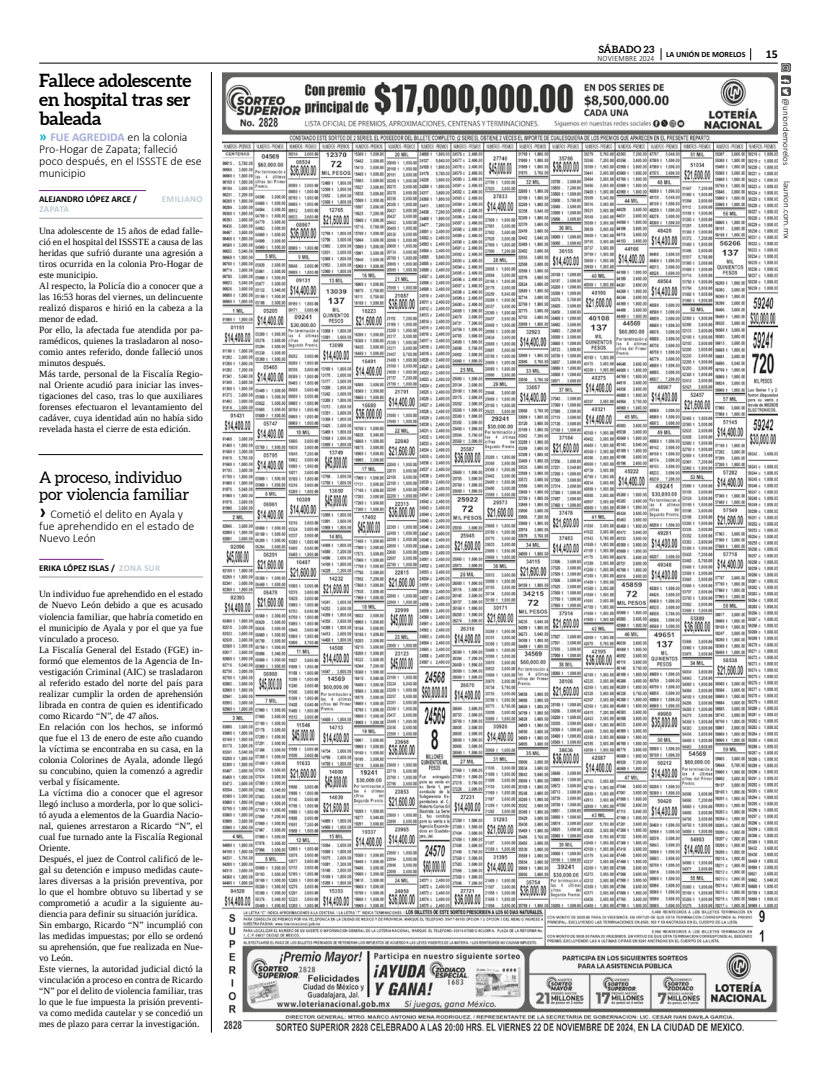
<style>
.page{position:relative;width:823px;height:1078px;background:#fff}
.page>*{position:absolute;margin:0;border:0;box-sizing:border-box;transform-origin:0 0}
.t1{font:700 18px/19px "Aleo";letter-spacing:-.01em;color:#000;text-align:justify}
.t2{font:16px/17px "Aleo";letter-spacing:-.01em;color:#000}
.t3{font:300 12px/12px "Calibri";letter-spacing:-.005em;color:#000}
.t4{font:700 12px "Calibri";color:#000}
.t5{font:700 10px "Aleo";letter-spacing:.005em;color:#000}
.t6{font:9.5px/11px "Liberation Serif";letter-spacing:.01em;color:#000}
.t7{font:700 9px "Calibri";color:#000}
.t8{font:300 9px "Calibri";color:#000}
.t9{font:700 9px "Calibri";letter-spacing:.04em;color:#becbd3}
.t10{font:700 8px "Calibri";color:#000}
.t11{font:300 8px "Calibri";letter-spacing:.04em;color:#000;scale:.94 1}
.s1{font-weight:700;font-size:14px;color:#00afcb}
.s2{font-weight:700;color:#a5add8}
.s3{font-weight:700;font-size:20px}
.s4{color:#becbd3}
</style>
<div class="page">
<img style="left:781px;top:63px;width:9px;height:33px">
<hr style="left:39px;top:63px;width:738px;height:1px;background:#000">
<svg style="left:750px;top:48px;width:1px;height:12px"></svg>
<svg style="left:660px;top:48px;width:1px;height:12px"></svg>
<hr style="left:39px;top:190px;width:107px;height:1px;background:#702283">
<hr style="left:39px;top:218px;width:164px;height:1px;background:#9d9d9c">
<hr style="left:38px;top:454px;width:165px;height:1px;background:#000">
<hr style="left:39px;top:558px;width:65px;height:1px;background:#702283">
<hr style="left:39px;top:576px;width:164px;height:1px;background:#9d9d9c">
<hr style="left:211px;top:72px;width:1px;height:960px;background:#000">
<img style="left:223px;top:72px;width:554px;height:960px">
<h1 class="t1" style="left:39px;top:70px;width:154px">Fallece adolescente en hospital tras ser baleada</h1>
<p class="t3" style="left:39px;top:131px;width:164px"><span class="s1">»</span> <span class="s2">FUE AGREDIDA</span> en la colonia<br>Pro-Hogar de Zapata; falleció poco después, en el ISSSTE de ese municipio</p>
<p class="t7" style="left:39px;top:194px;width:99px">ALEJANDRO LÓPEZ ARCE /</p>
<p class="t9" style="left:162px;top:194px;width:42px">EMILIANO</p>
<p class="t9" style="left:39px;top:204px;width:31px">ZAPATA</p>
<p class="t6" style="left:39px;top:225px;width:165px">Una adolescente de 15 años de edad falle&shy;ció en el hospital del ISSSTE a causa de las heridas que sufrió durante una agresión a tiros ocurrida en la colonia Pro-Hogar de este municipio.<br>Al respecto, la Policía dio a conocer que a las 16:53 horas del viernes, un delincuente realizó disparos e hirió en la cabeza a la menor de edad.<br>Por ello, la afectada fue atendida por pa&shy;ramédicos, quienes la trasladaron al noso&shy;comio antes referido, donde falleció unos minutos después.<br>Más tarde, personal de la Fiscalía Regio&shy;nal Oriente acudió para iniciar las inves&shy;tigaciones del caso, tras lo que auxiliares forenses efectuaron el levantamiento del cadáver, cuya identidad aún no había sido revelada hasta el cierre de esta edición.</p>
<h2 class="t2" style="left:39px;top:468px;width:152px">A proceso, individuo por violencia familiar</h2>
<p class="t3" style="left:39px;top:508px;width:157px"><span class="s3">›</span> Cometió el delito en Ayala y fue aprehendido en el estado de<br>Nuevo León</p>
<p class="t7" style="left:39px;top:562px;width:122px">ERIKA LÓPEZ ISLAS / <span class="s4">ZONA SUR</span></p>
<p class="t6" style="left:39px;top:588px;width:165px">Un individuo fue aprehendido en el estado de Nuevo León debido a que es acusado violencia familiar, que habría cometido en el municipio de Ayala y por el que ya fue vinculado a proceso.<br>La Fiscalía General del Estado (FGE) in&shy;formó que elementos de la Agencia de In&shy;vestigación Criminal (AIC) se trasladaron al referido estado del norte del país para realizar cumplir la orden de aprehensión librada en contra de quien es identificado como Ricardo “N”, de 47 años.<br>En relación con los hechos, se informó que fue el 13 de enero de este año cuando la víctima se encontraba en su casa, en la colonia Colorines de Ayala, adonde llegó su concubino, quien la comenzó a agredir verbal y físicamente.<br>La víctima dio a conocer que el agresor llegó incluso a morderla, por lo que solici&shy;tó ayuda a elementos de la Guardia Nacio&shy;nal, quienes arrestaron a Ricardo “N”, el cual fue turnado ante la Fiscalía Regional Oriente.<br>Después, el juez de Control calificó de le&shy;gal su detención e impuso medidas caute&shy;lares diversas a la prisión preventiva, por lo que el hombre obtuvo su libertad y se comprometió a acudir a la siguiente au&shy;diencia para definir su situación jurídica.<br>Sin embargo, Ricardo “N” incumplió con las medidas impuestas; por ello se ordenó su aprehensión, que fue realizada en Nue&shy;vo León.<br>Este viernes, la autoridad judicial dictó la vinculación a proceso en contra de Ricardo “N” por el delito de violencia familiar, tras lo que le fue impuesta la prisión preventi&shy;va como medida cautelar y se concedió un mes de plazo para cerrar la investigación.</p>
<p class="t5" style="left:598px;top:44px;width:57px">SÁBADO 23</p>
<p class="t11" style="left:597px;top:53px;width:62px">NOVIEMBRE 2024</p>
<p class="t10" style="left:665px;top:49px;width:81px">LA UNIÓN DE MORELOS</p>
<p class="t4" style="left:765px;top:46px;width:14px">15</p>
<p class="t8" style="left:791px;top:98px;width:69px;rotate:90deg">@uniondemorelos</p>
<p class="t8" style="left:792px;top:181px;width:59px;rotate:90deg">launion.com.mx</p>
</div>
